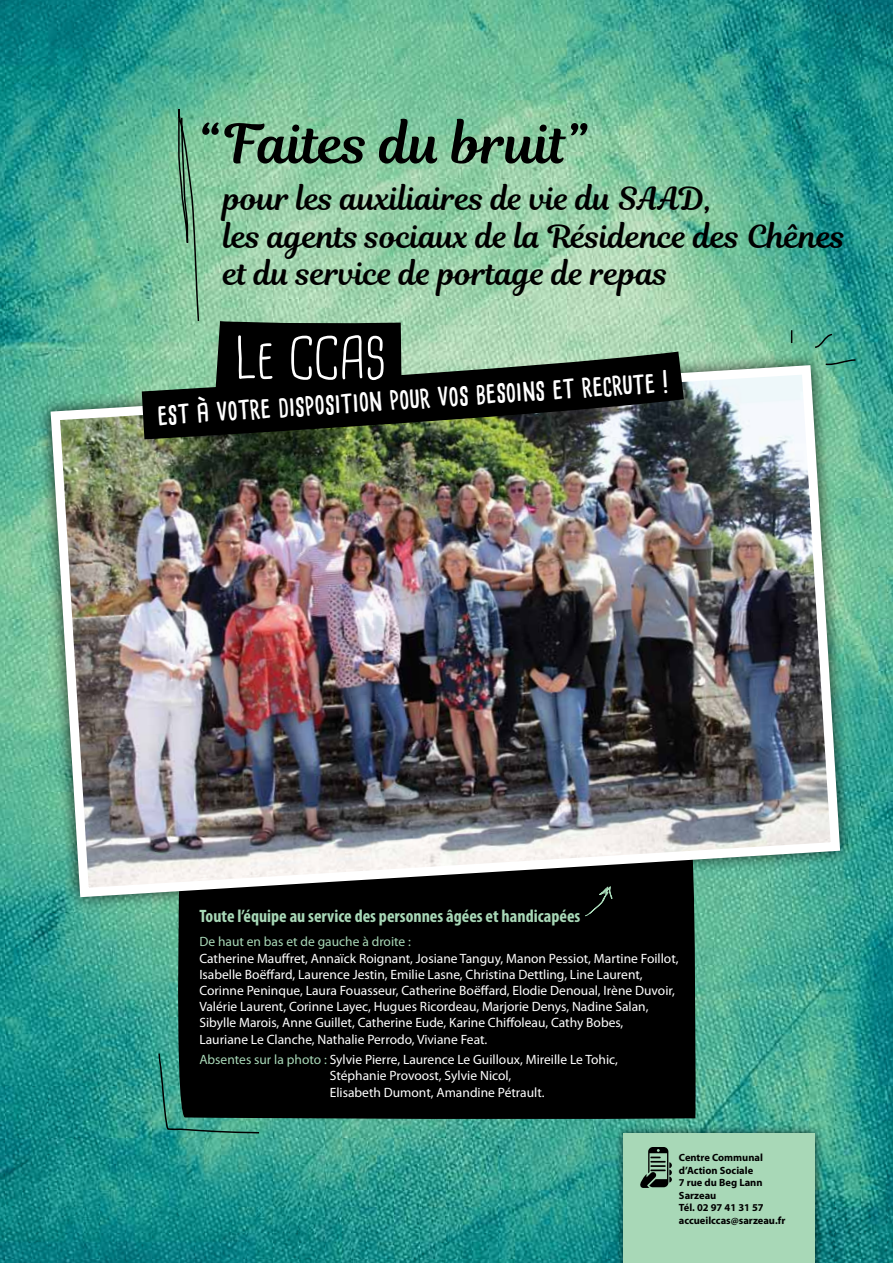
<style>
.page{position:relative;width:893px;height:1263px;background:#fff}
.page>*{position:absolute;margin:0;border:0;box-sizing:border-box;transform-origin:0 0}
.t1{font:57.6px "Cardenio Modern";color:#fff}
.t2{font:54px "Magnolia Script";color:#000}
.t3{font:31.5px/37.8px "Magnolia Script";color:#000}
.t4{font:700 28.8px "Cardenio Modern";color:#fff}
.t5{font:700 condensed 18px "Myriad Pro";color:#a8d8b7}
.t6{font:13.5px/16.2px "Myriad Pro";color:#fff}
.t7{font:13.5px "Myriad Pro";color:#a8d8b7}
.t8{font:700 10.5px/12.6px "Myriad Pro";color:#000}
.s1{color:#a8d8b7}
</style>
<div class="page">
<img style="left:0;top:0;width:893px;height:1263px">
<svg style="left:177px;top:55px;width:23px;height:227px;background:#65ab89"></svg>
<svg style="left:854px;top:358px;width:3px;height:8px"></svg>
<svg style="left:813px;top:333px;width:21px;height:16px"></svg>
<svg style="left:791px;top:330px;width:1px;height:13px"></svg>
<div style="left:173px;top:911px;width:523px;height:209px;background:#000"></div>
<svg style="left:584px;top:911px;width:29px;height:6px"></svg>
<svg style="left:158px;top:1052px;width:103px;height:82px;background:#173a32"></svg>
<div style="left:37px;top:351px;width:817px;height:560px;background:#000;opacity:.75"></div>
<img style="left:46px;top:360px;width:799px;height:542px">
<svg style="left:139px;top:282px;width:341px;height:40px;background:#9ad0aa"></svg>
<img style="left:95px;top:322px;width:639px;height:141px">
<div style="left:614px;top:1124px;width:210px;height:139px;background:#000;opacity:.75"></div>
<div style="left:623px;top:1133px;width:192px;height:130px;background:#a8d8b7"></div>
<svg style="left:640px;top:1147px;width:32px;height:41px"></svg>
<h2 class="t2" style="left:198px;top:105px;width:390px">“ Faites du bruit”</h2>
<h3 class="t3" style="left:224px;top:179px;width:623px">pour les auxiliaires de vie du SAAD,<br>les agents sociaux de la Résidence des Chênes et du service de portage de repas</h3>
<h1 class="t1" style="left:235px;top:325px;width:153px">Le CCAS</h1>
<h3 class="t4" style="left:156px;top:396px;width:514px;rotate:-4deg">est à votre disposition pour vos besoins et recrute !</h3>
<h3 class="t5" style="left:199px;top:904px;width:382px">Toute l’équipe au service des personnes âgées et handicapées</h3>
<p class="t7" style="left:199px;top:934px;width:213px">De haut en bas et de gauche à droite :</p>
<p class="t6" style="left:199px;top:950px;width:481px">Catherine Mauffret, Annaïck Roignant, Josiane Tanguy, Manon Pessiot, Martine Foillot, Isabelle Boëffard, Laurence Jestin, Emilie Lasne, Christina Dettling, Line Laurent, Corinne Peninque, Laura Fouasseur, Catherine Boëffard, Elodie Denoual, Irène Duvoir, Valérie Laurent, Corinne Layec, Hugues Ricordeau, Marjorie Denys, Nadine Salan, Sibylle Marois, Anne Guillet, Catherine Eude, Karine Chiffoleau, Cathy Bobes,<br>Lauriane Le Clanche, Nathalie Perrodo, Viviane Feat.</p>
<p class="t6" style="left:330px;top:1051px;width:290px;text-indent:-130px"><span class="s1">Absentes sur la photo :</span> Sylvie Pierre, Laurence Le Guilloux, Mireille Le Tohic,<br>Stéphanie Provoost, Sylvie Nicol,<br>Elisabeth Dumont, Amandine Pétrault.</p>
<p class="t8" style="left:679px;top:1151px;width:108px">Centre Communal d’Action Sociale<br>7 rue du Beg Lann<br>Sarzeau<br>Tél. 02 97 41 31 57 accueilccas@sarzeau.fr</p>
</div>
